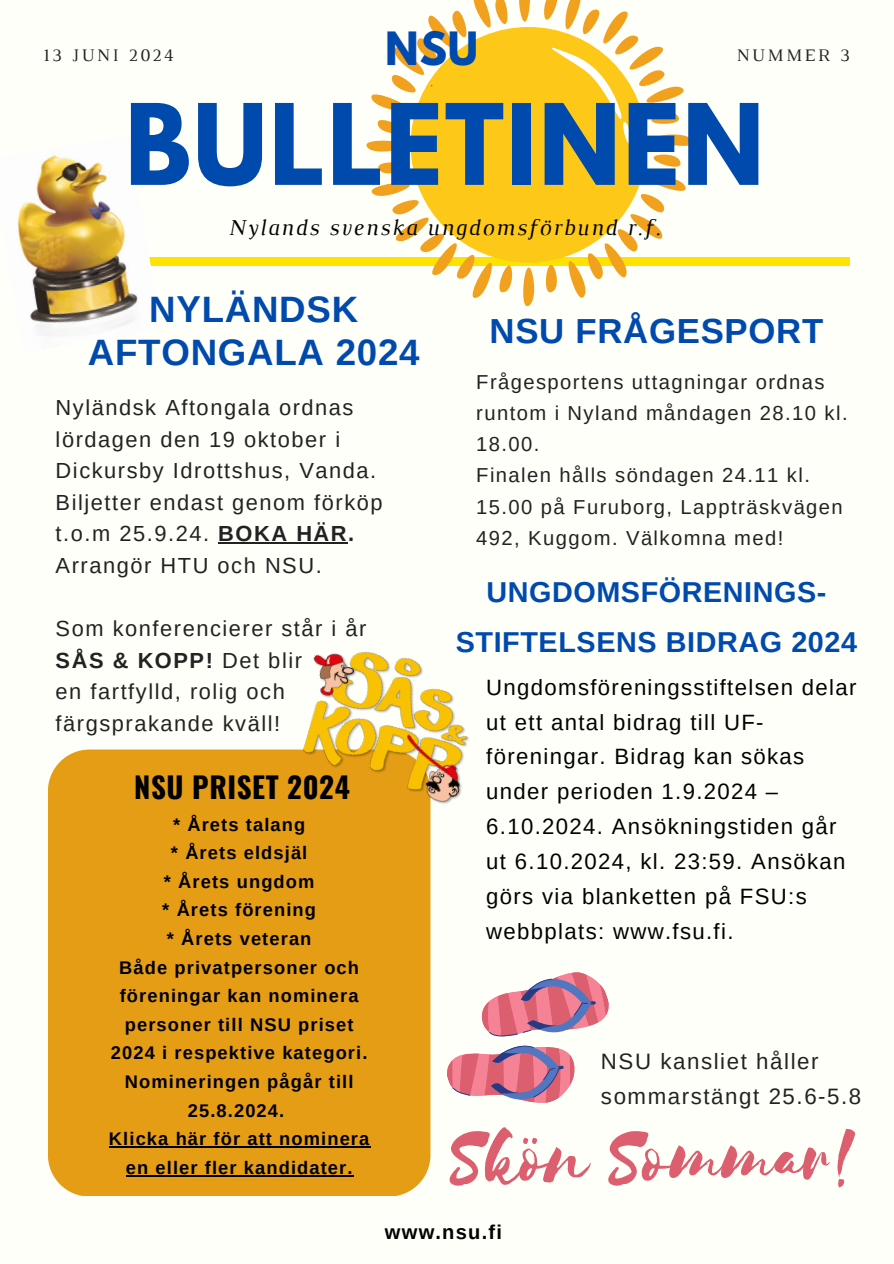
<style>
.page{position:relative;width:894px;height:1264px;background:#fff}
.page>*{position:absolute;margin:0;border:0;box-sizing:border-box;transform-origin:0 0}
.t1{font:700 99.3px "League Spartan";letter-spacing:.02em;color:#004aad}
.t2{font:84.15px "Selima";color:#db5f6e}
.t3{font:700 40.65px "League Spartan";color:#004aad}
.t4{font:700 36.75px/43.8px "Arimo";letter-spacing:.02em;color:#004aad;text-align:center}
.t5{font:700 34.8px "Arimo";letter-spacing:.02em;color:#004aad}
.t6{font:700 28.95px "Oswald";letter-spacing:.02em;color:#000}
.t7{font:700 28.8px/49.5px "Arimo";letter-spacing:.02em;color:#004aad;text-align:center}
.t8{font:italic 23.1px "Luthier";letter-spacing:.07em;color:#000}
.t9{font:22.35px/34.3px "Arimo";letter-spacing:.07em;color:#222}
.t10{font:22.2px/35px "Arimo";letter-spacing:.06em;color:#000}
.t11{font:21.9px/31.5px "Arimo";letter-spacing:.07em;color:#222}
.t12{font:20.25px/31px "Arimo";letter-spacing:.07em;color:#222}
.t13{font:700 20.1px "Arimo";letter-spacing:.06em;color:#000}
.t14{font:700 18.3px/28.7px "Arimo";letter-spacing:.06em;color:#000;text-align:center}
.t15{font:18px "Luthier";letter-spacing:.14em;color:#222}
.t16{font:italic 9.45px "Luthier";color:#000}
.s1{font-weight:700}
</style>
<div class="page">
<div style="left:0;top:0;width:893px;height:1263px;background:#fffff9"></div>
<div style="left:56px;top:257px;width:793px;height:8px;background:#ffe300"></div>
<svg style="left:362px;top:0;width:334px;height:307px"></svg>
<svg style="left:522px;top:34px;width:110px;height:113px;background:#fdce37"></svg>
<svg style="left:447px;top:972px;width:162px;height:131px"></svg>
<div style="left:48px;top:749px;width:382px;height:447px;background:#e49d14"></div>
<img style="left:283px;top:651px;width:186px;height:159px">
<img style="left:18px;top:155px;width:143px;height:181px">
<hr style="left:218px;top:542px;width:130px;height:1px;background:#222">
<hr style="left:109px;top:1146px;width:261px;height:1px;background:#000">
<hr style="left:126px;top:1175px;width:227px;height:1px;background:#000">
<h3 class="t15" style="left:44px;top:49px;width:132px">13 JUNI 2024</h3>
<h5 class="t3" style="left:385px;top:29px;width:94px">NSU</h5>
<p class="t16" style="left:430px;top:79px;width:4px">.</p>
<h3 class="t15" style="left:736px;top:49px;width:115px">NUMMER 3</h3>
<p class="t1" style="left:125px;top:95px;width:640px">BULLETINEN</p>
<p class="t8" style="left:228px;top:219px;width:433px">Nylands svenska ungdomsförbund r.f.</p>
<h5 class="t4" style="left:88px;top:287px;width:333px">NYLÄNDSK<br>AFTONGALA 2024</h5>
<h1 class="t11" style="left:56px;top:392px;width:328px">Nyländsk Aftongala ordnas lördagen den 19 oktober i<br>Dickursby Idrottshus, Vanda.<br>Biljetter endast genom förköp t.o.m 25.9.24. <span class="s1">BOKA HÄR.<br></span>Arrangör HTU och NSU.</h1>
<h5 class="t11" style="left:56px;top:612px;width:312px">Som konferencierer står i år<br><span class="s1">SÅS &amp; KOPP!</span> Det blir<br>en fartfylld, rolig och färgsprakande kväll!</h5>
<p class="t6" style="left:134px;top:764px;width:217px">NSU PRISET 2024</p>
<p class="t14" style="left:111px;top:810px;width:258px">* Årets talang<br>* Årets eldsjäl<br>* Årets ungdom<br>* Årets förening<br>* Årets veteran<br>Både privatpersoner och föreningar kan nominera personer till NSU priset<br>2024 i respektive kategori.<br>Nomineringen pågår till<br>25.8.2024.</p>
<h4 class="t5" style="left:489px;top:311px;width:335px">NSU FRÅGESPORT</h4>
<p class="t12" style="left:476px;top:366px;width:350px">Frågesportens uttagningar ordnas</p>
<p class="t12" style="left:476px;top:397px;width:373px">runtom i Nyland måndagen 28.10 kl.</p>
<p class="t12" style="left:476px;top:429px;width:65px">18.00.</p>
<p class="t12" style="left:476px;top:460px;width:335px">Finalen hålls söndagen 24.11 kl.</p>
<p class="t12" style="left:476px;top:491px;width:368px">15.00 på Furuborg, Lappträskvägen<br>492, Kuggom. Välkomna med!</p>
<h6 class="t7" style="left:455px;top:567px;width:402px">UNGDOMSFÖRENINGS-<br>STIFTELSENS BIDRAG 2024</h6>
<h5 class="t10" style="left:486px;top:669px;width:371px">Ungdomsföreningsstiftelsen delar ut ett antal bidrag till UF&shy;föreningar. Bidrag kan sökas under perioden 1.9.2024 –<br>6.10.2024. Ansökningstiden går ut 6.10.2024, kl. 23:59. Ansökan görs via blanketten på FSU:s webbplats: www.fsu.fi.</h5>
<h6 class="t9" style="left:600px;top:1044px;width:262px">NSU kansliet håller sommarstängt 25.6-5.8</h6>
<h5 class="t14" style="left:109px;top:1123px;width:262px;line-height:29.2px">Klicka här för att nominera en eller fler kandidater.</h5>
<h4 class="t2" style="left:451px;top:1111px;width:410px">Skön Sommar!</h4>
<p class="t13" style="left:385px;top:1221px;width:118px">www.nsu.fi</p>
</div>
